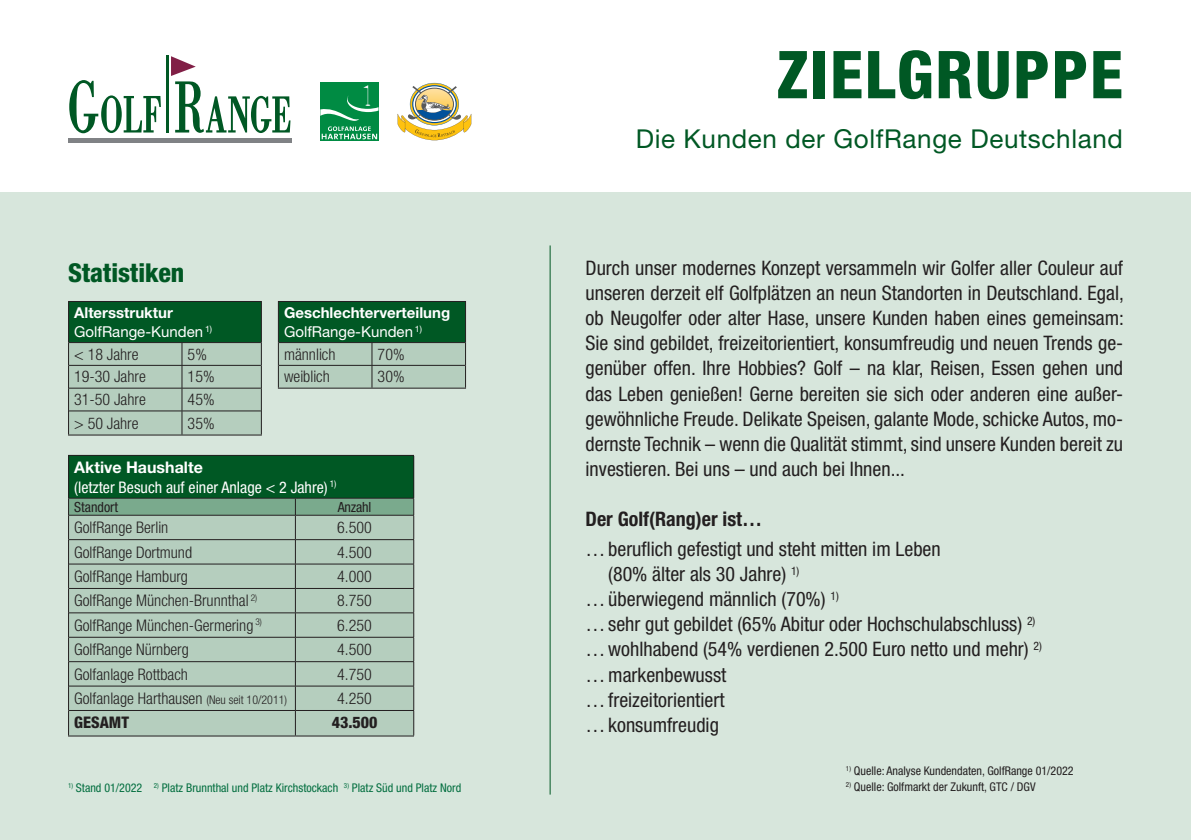
<style>
.page{position:relative;width:1191px;height:840px;background:#fff}
.page>*{position:absolute;margin:0;border:0;box-sizing:border-box;transform-origin:0 0}
.t1{font:800 condensed 66px "Helvetica Neue LT Pro";letter-spacing:.025em;color:#005824}
.t2{font:26px "Helvetica Neue LT Pro";letter-spacing:.025em;color:#005824}
.t3{font:800 condensed 26px "Helvetica Neue LT Pro";color:#005824}
.t4{font:condensed 20px/25px "Helvetica Neue LT Pro";color:#231f20;text-align:justify}
.t5{font:700 condensed 20px "Helvetica Neue LT Pro";color:#231f20}
.t6{font:300 condensed 16px "Helvetica Neue LT Pro";color:#231f20}
.t7{font:condensed 16px/20px "Helvetica Neue LT Pro";color:#fff}
.t8{font:800 condensed 16px "Helvetica Neue LT Pro";color:#231f20}
.t9{font:700 15px/19px "Helvetica Neue LT Pro";color:#fff}
.t10{font:15px/19px "Helvetica Neue LT Pro";color:#fff}
.t11{font:condensed 14px "Helvetica Neue LT Pro";color:#231f20}
.t12{font:condensed 12px "Helvetica Neue LT Pro";color:#231f20}
.t13{font:condensed 12px "Helvetica Neue LT Pro";color:#026e3f}
.s1{font-weight:700}
.s2{font-weight:400}
.s3{font-weight:700;font-stretch:normal}
.s4{font-size:12px}
</style>
<div class="page">
<div style="left:0;top:0;width:1191px;height:839px;background:#d7e6dc"></div>
<div style="left:0;top:0;width:1191px;height:191px;background:#fff"></div>
<svg style="left:69px;top:80px;width:92px;height:53px"></svg>
<svg style="left:171px;top:56px;width:119px;height:77px"></svg>
<hr style="left:166px;top:56px;width:3px;height:77px;background:#005824">
<hr style="left:68px;top:139px;width:223px;height:4px;background:#808285">
<div style="left:320px;top:82px;width:58px;height:59px;background:linear-gradient(to right,#008b43,#008b43)"></div>
<svg style="left:320px;top:85px;width:58px;height:54px;background:#259b5e"></svg>
<svg style="left:397px;top:83px;width:74px;height:57px"></svg>
<svg style="left:68px;top:301px;width:398px;height:134px"></svg>
<hr style="left:278px;top:387px;width:94px;height:1px;background:#231f20">
<hr style="left:372px;top:387px;width:94px;height:1px;background:#231f20">
<div style="left:69px;top:455px;width:345px;height:43px;background:#005824"></div>
<hr style="left:413px;top:455px;width:1px;height:42px;background:#231f20">
<hr style="left:69px;top:497px;width:226px;height:1px;background:#231f20">
<hr style="left:295px;top:497px;width:119px;height:1px;background:#231f20">
<hr style="left:68px;top:454px;width:227px;height:1px;background:#231f20">
<hr style="left:68px;top:455px;width:1px;height:43px;background:#231f20">
<hr style="left:295px;top:454px;width:119px;height:1px;background:#231f20">
<svg style="left:68px;top:498px;width:346px;height:237px;background:#aac3b3"></svg>
<hr style="left:68px;top:735px;width:227px;height:1px;background:#231f20">
<hr style="left:295px;top:735px;width:119px;height:1px;background:#231f20">
<hr style="left:549px;top:245px;width:1px;height:549px;background:#005824">
<h2 class="t3" style="left:68px;top:256px;width:118px">Statistiken</h2>
<p class="t10" style="left:74px;top:302px;width:139px"><span class="s1">Altersstruktur<br></span>GolfRange-Kunden <sup>1)</sup></p>
<p class="t9" style="left:284px;top:302px;width:168px">Geschlechterverteilung<br><span class="s2">GolfRange-Kunden</span> <sup>1)</sup></p>
<p class="t6" style="left:74px;top:344px;width:66px">&lt; 18 Jahre</p>
<p class="t6" style="left:188px;top:344px;width:21px">5%</p>
<p class="t6" style="left:284px;top:344px;width:53px">männlich</p>
<p class="t6" style="left:378px;top:344px;width:28px">70%</p>
<p class="t6" style="left:74px;top:367px;width:73px">19-30 Jahre</p>
<p class="t6" style="left:188px;top:367px;width:28px">15%</p>
<p class="t6" style="left:284px;top:367px;width:47px">weiblich</p>
<p class="t6" style="left:378px;top:367px;width:28px">30%</p>
<p class="t6" style="left:74px;top:390px;width:73px">31-50 Jahre</p>
<p class="t6" style="left:188px;top:390px;width:28px">45%</p>
<p class="t6" style="left:74px;top:413px;width:66px">&gt; 50 Jahre</p>
<p class="t6" style="left:188px;top:413px;width:28px">35%</p>
<p class="t7" style="left:74px;top:456px;width:264px"><span class="s3">Aktive Haushalte<br></span>(letzter Besuch auf einer Anlage &lt; 2 Jahre) <sup>1)</sup></p>
<p class="t11" style="left:74px;top:498px;width:45px">Standort</p>
<p class="t11" style="left:338px;top:498px;width:35px">Anzahl</p>
<p class="t6" style="left:74px;top:518px;width:96px">GolfRange Berlin</p>
<p class="t6" style="left:337px;top:518px;width:36px">6.500</p>
<p class="t6" style="left:74px;top:542px;width:119px">GolfRange Dortmund</p>
<p class="t6" style="left:337px;top:542px;width:36px">4.500</p>
<p class="t6" style="left:74px;top:567px;width:115px">GolfRange Hamburg</p>
<p class="t6" style="left:337px;top:567px;width:36px">4.000</p>
<p class="t6" style="left:74px;top:591px;width:184px">GolfRange München-Brunnthal <sup>2)</sup></p>
<p class="t6" style="left:337px;top:591px;width:36px">8.750</p>
<p class="t6" style="left:74px;top:615px;width:189px">GolfRange München-Germering <sup>3)</sup></p>
<p class="t6" style="left:337px;top:615px;width:36px">6.250</p>
<p class="t6" style="left:74px;top:640px;width:116px">GolfRange Nürnberg</p>
<p class="t6" style="left:337px;top:640px;width:36px">4.500</p>
<p class="t6" style="left:74px;top:664px;width:115px">Golfanlage Rottbach</p>
<p class="t6" style="left:337px;top:664px;width:36px">4.750</p>
<p class="t6" style="left:74px;top:688px;width:214px">Golfanlage Harthausen <span class="s4">(Neu seit 10/2011)</span></p>
<p class="t6" style="left:337px;top:688px;width:36px">4.250</p>
<p class="t8" style="left:74px;top:711px;width:56px">GESAMT</p>
<p class="t8" style="left:332px;top:711px;width:47px">43.500</p>
<p class="t13" style="left:68px;top:780px;width:395px"><sup>1)</sup> Stand 01/2022 <sup>2)</sup> Platz Brunnthal und Platz Kirchstockach <sup>3)</sup> Platz Süd und Platz Nord</p>
<h1 class="t1" style="left:776px;top:34px;width:348px">ZIELGRUPPE</h1>
<h2 class="t2" style="left:636px;top:123px;width:489px">Die Kunden der GolfRange Deutschland</h2>
<p class="t4" style="left:585px;top:255px;width:540px">Durch unser modernes Konzept versammeln wir Golfer aller Couleur auf unseren derzeit elf Golfplätzen an neun Standorten in Deutschland. Egal, ob Neugolfer oder alter Hase, unsere Kunden haben eines gemeinsam:<br>Sie sind gebildet, freizeitorientiert, konsumfreudig und neuen Trends ge&shy;genüber offen. Ihre Hobbies? Golf – na klar, Reisen, Essen gehen und das Leben genießen! Gerne bereiten sie sich oder anderen eine außer&shy;gewöhnliche Freude. Delikate Speisen, galante Mode, schicke Autos, mo&shy;dernste Technik – wenn die Qualität stimmt, sind unsere Kunden bereit zu investieren. Bei uns – und auch bei Ihnen...</p>
<p class="t5" style="left:585px;top:506px;width:178px">Der Golf(Rang)er ist…</p>
<p class="t4" style="left:585px;top:536px;width:357px">…beruflich gefestigt und steht mitten im Leben</p>
<p class="t4" style="left:608px;top:561px;width:193px">(80% älter als 30 Jahre) <sup>1)</sup></p>
<p class="t4" style="left:585px;top:586px;width:255px">…überwiegend männlich (70%) <sup>1)</sup></p>
<p class="t4" style="left:585px;top:611px;width:451px">…sehr gut gebildet (65% Abitur oder Hochschulabschluss) <sup>2)</sup></p>
<p class="t4" style="left:585px;top:636px;width:458px">…wohlhabend (54% verdienen 2.500 Euro netto und mehr) <sup>2)</sup></p>
<p class="t4" style="left:585px;top:661px;width:142px">…markenbewusst</p>
<p class="t4" style="left:585px;top:686px;width:140px">…freizeitorientiert</p>
<p class="t4" style="left:585px;top:711px;width:135px">…konsumfreudig</p>
<p class="t12" style="left:846px;top:763px;width:229px"><sup>1)</sup> Quelle: Analyse Kundendaten, GolfRange 01/2022</p>
<p class="t12" style="left:846px;top:779px;width:191px"><sup>2)</sup> Quelle: Golfmarkt der Zukunft, GTC / DGV</p>
</div>
